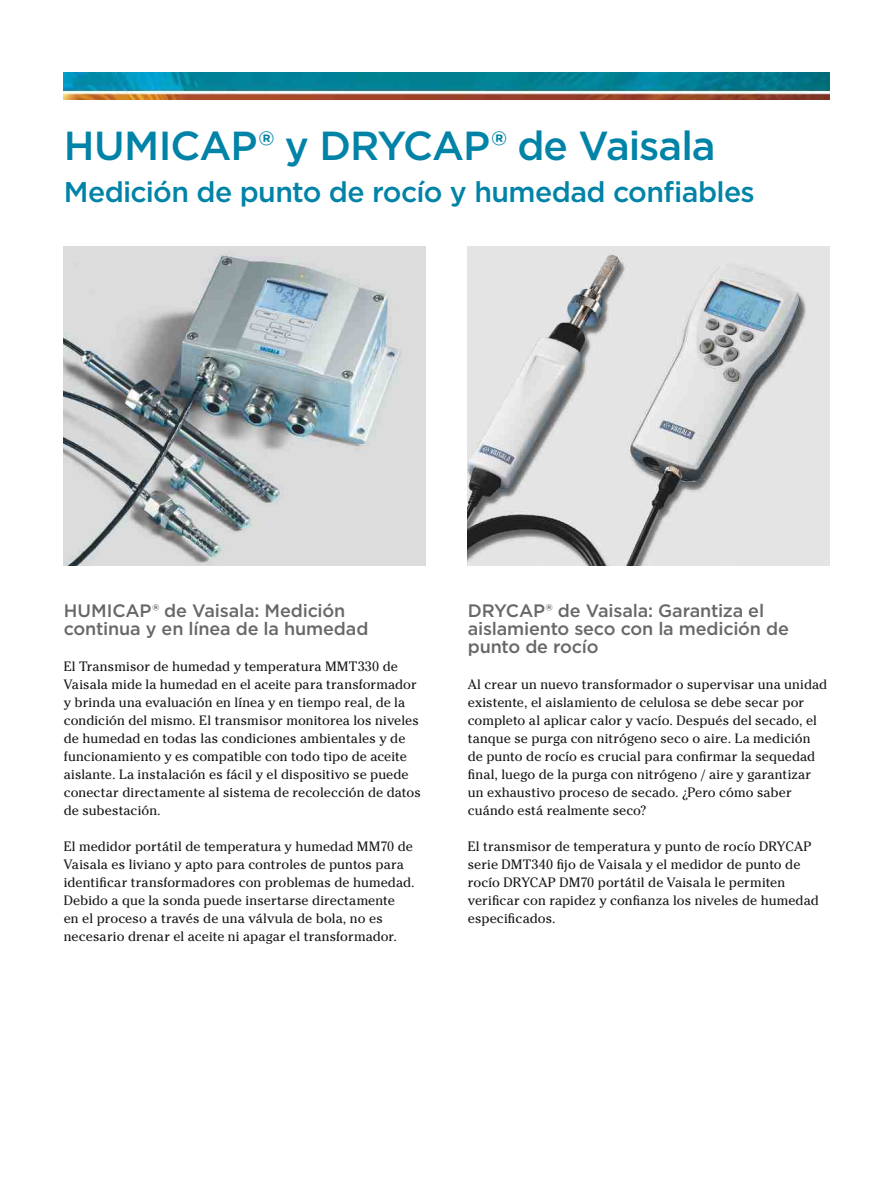
<style>
.page{position:relative;width:893px;height:1191px;background:#fff}
.page>*{position:absolute;margin:0;border:0;box-sizing:border-box;transform-origin:0 0}
.t1{font:500 40.5px "Gotham";letter-spacing:-.025em;color:#0083a7}
.t2{font:500 28.5px "Gotham";letter-spacing:-.02em;color:#0083a7}
.t3{font:500 18px/18px "Gotham";letter-spacing:-.01em;color:#676867}
.t4{font:13.5px/18px "Cheltenham Std";letter-spacing:.005em;color:#151616}
</style>
<div class="page">
<img style="left:64px;top:72px;width:765px;height:28px">
<img style="left:468px;top:247px;width:361px;height:319px">
<img style="left:64px;top:247px;width:361px;height:319px">
<h1 class="t1" style="left:64px;top:119px;width:653px">HUMICAP® y DRYCAP® de Vaisala</h1>
<h2 class="t2" style="left:64px;top:174px;width:693px">Medición de punto de rocío y humedad confiables</h2>
<h3 class="t3" style="left:64px;top:601px;width:306px">HUMICAP® de Vaisala: Medición continua y en línea de la humedad</h3>
<p class="t4" style="left:64px;top:657px;width:359px">El Transmisor de humedad y temperatura MMT330 de Vaisala mide la humedad en el aceite para transformador y brinda una evaluación en línea y en tiempo real, de la condición del mismo. El transmisor monitorea los niveles de humedad en todas las condiciones ambientales y de funcionamiento y es compatible con todo tipo de aceite aislante. La instalación es fácil y el dispositivo se puede conectar directamente al sistema de recolección de datos de subestación.</p>
<p class="t4" style="left:64px;top:837px;width:352px">El medidor portátil de temperatura y humedad MM70 de Vaisala es liviano y apto para controles de puntos para identificar transformadores con problemas de humedad.<br>Debido a que la sonda puede insertarse directamente<br>en el proceso a través de una válvula de bola, no es necesario drenar el aceite ni apagar el transformador.</p>
<h3 class="t3" style="left:468px;top:601px;width:323px">DRYCAP® de Vaisala: Garantiza el aislamiento seco con la medición de punto de rocío</h3>
<p class="t4" style="left:468px;top:675px;width:361px">Al crear un nuevo transformador o supervisar una unidad existente, el aislamiento de celulosa se debe secar por completo al aplicar calor y vacío. Después del secado, el tanque se purga con nitrógeno seco o aire. La medición de punto de rocío es crucial para confirmar la sequedad final, luego de la purga con nitrógeno / aire y garantizar un exhaustivo proceso de secado. ¿Pero cómo saber cuándo está realmente seco?</p>
<p class="t4" style="left:468px;top:837px;width:353px">El transmisor de temperatura y punto de rocío DRYCAP serie DMT340 fijo de Vaisala y el medidor de punto de rocío DRYCAP DM70 portátil de Vaisala le permiten verificar con rapidez y confianza los niveles de humedad especificados.</p>
</div>
